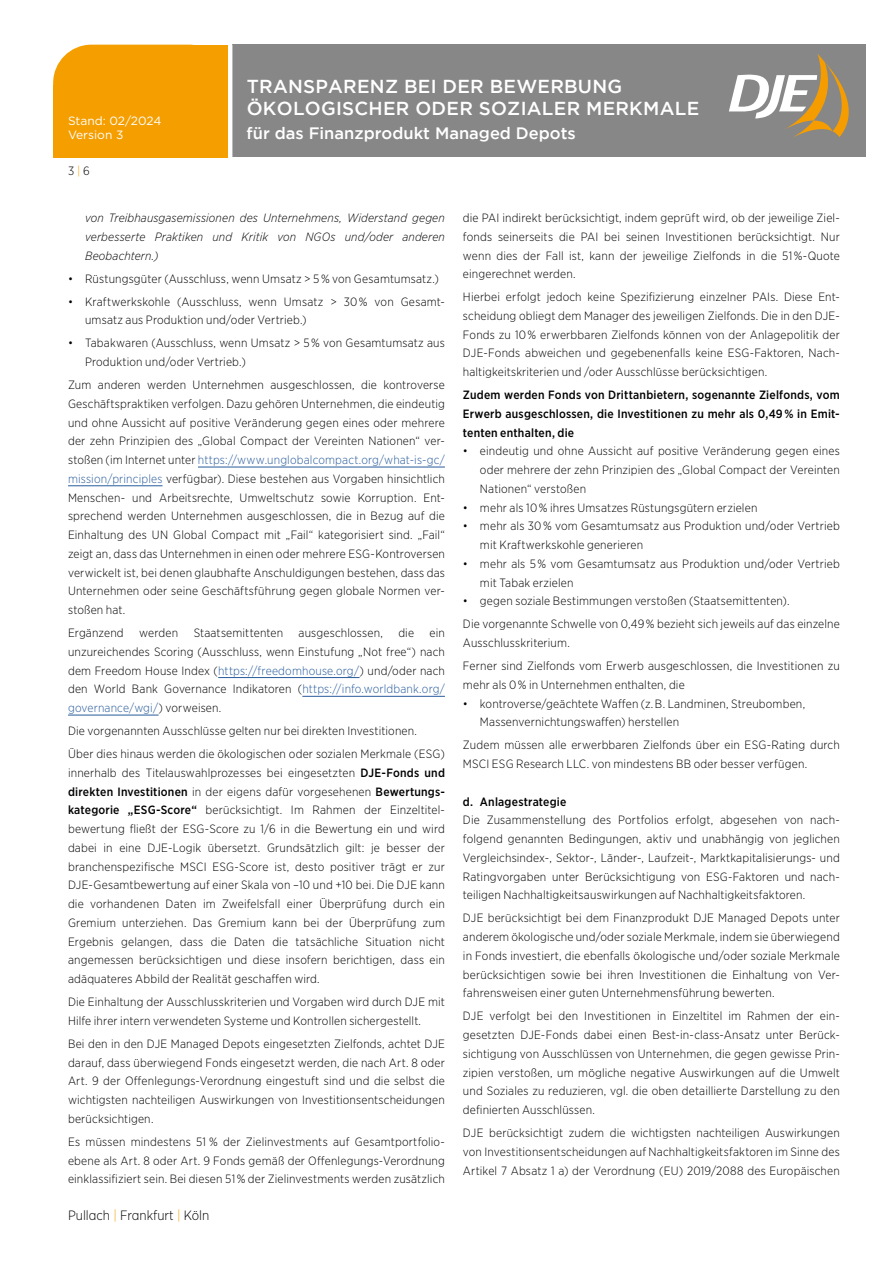
<style>
.page{position:relative;width:893px;height:1263px;background:#fff}
.page>*{position:absolute;margin:0;border:0;box-sizing:border-box;transform-origin:0 0}
.t1{font:500 18.75px/22.5px "Gotham";letter-spacing:.015em;color:#fff}
.t2{font:500 16.5px "Gotham";color:#fff}
.t3{font:300 13.5px "Gotham Narrow";color:#000}
.t4{font:300 12px/18.8px "Gotham Narrow";letter-spacing:.015em;color:#000;text-align:justify}
.t5{font:500 12px/18.8px "Gotham Narrow";letter-spacing:.015em;color:#000;text-align:justify}
.t6{font:italic 300 12px/18.8px "Gotham Narrow";letter-spacing:.01em;color:#000;text-align:justify}
.t7{font:12px/14.4px "Gotham";color:#fff}
.s1{color:#f59e00}
.s2{color:#275b9b}
.s3{font-weight:500}
</style>
<div class="page">
<div style="left:232px;top:45px;width:633px;height:112px;background:#878787"></div>
<div style="left:53px;top:45px;width:174px;height:110px;background:#f59e00;border-radius:38px"></div>
<div style="left:149px;top:45px;width:79px;height:111px;background:#f59e00"></div>
<div style="left:54px;top:85px;width:174px;height:71px;background:#f59e00"></div>
<svg style="left:729px;top:54px;width:120px;height:84px"></svg>
<hr style="left:198px;top:467px;width:247px;height:1px;background:#275b9b">
<hr style="left:68px;top:485px;width:95px;height:1px;background:#275b9b">
<hr style="left:218px;top:677px;width:142px;height:1px;background:#275b9b">
<hr style="left:302px;top:696px;width:143px;height:1px;background:#275b9b">
<hr style="left:68px;top:715px;width:91px;height:1px;background:#275b9b">
<p class="t7" style="left:68px;top:113px;width:95px">Stand: 02/2024<br>Version 3</p>
<p class="t4" style="left:68px;top:162px;width:23px">3 <span class="s1">|</span> 6</p>
<h1 class="t1" style="left:247px;top:74px;width:454px">TRANSPARENZ BEI DER BEWERBUNG<br>ÖKOLOGISCHER ODER SOZIALER MERKMALE</h1>
<h2 class="t2" style="left:247px;top:124px;width:331px">für das Finanzprodukt Managed Depots</h2>
<p class="t6" style="left:85px;top:208px;width:361px">von Treibhausgasemissionen des Unternehmens, Widerstand gegen verbesserte Praktiken und Kritik von NGOs und/oder anderen Beobachtern.)</p>
<p class="t4" style="left:68px;top:269px;width:372px">• Rüstungsgüter (Ausschluss, wenn Umsatz &gt; 5 % von Gesamtumsatz.)</p>
<p class="t4" style="left:85px;top:292px;width:361px;text-indent:-17px">• Kraftwerkskohle (Ausschluss, wenn Umsatz &gt; 30 % von Gesamt&shy;umsatz aus Produktion und/oder Vertrieb.)</p>
<p class="t4" style="left:85px;top:334px;width:361px;text-indent:-17px">• Tabakwaren (Ausschluss, wenn Umsatz &gt; 5 % von Gesamtumsatz aus<br>Produktion und/oder Vertrieb.)</p>
<p class="t4" style="left:68px;top:375px;width:378px">Zum anderen werden Unternehmen ausgeschlossen, die kontroverse Geschäftspraktiken verfolgen. Dazu gehören Unternehmen, die eindeutig und ohne Aussicht auf positive Veränderung gegen eines oder mehrere der zehn Prinzipien des „Global Compact der Vereinten Nationen“ ver&shy;stoßen (im Internet unter <span class="s2">https://www.unglobalcompact.org/what-is-gc/ mission/principles</span> verfügbar). Diese bestehen aus Vorgaben hinsichtlich Menschen- und Arbeitsrechte, Umweltschutz sowie Korruption. Ent&shy;sprechend werden Unternehmen ausgeschlossen, die in Bezug auf die Einhaltung des UN Global Compact mit „Fail“ kategorisiert sind. „Fail“ zeigt an, dass das Unternehmen in einen oder mehrere ESG-Kontroversen verwickelt ist, bei denen glaubhafte Anschuldigungen bestehen, dass das Unternehmen oder seine Geschäftsführung gegen globale Normen ver&shy;stoßen hat.</p>
<p class="t4" style="left:68px;top:623px;width:57px">Ergänzend</p>
<p class="t4" style="left:139px;top:623px;width:40px">werden</p>
<p class="t4" style="left:194px;top:623px;width:91px">Staatsemittenten</p>
<p class="t4" style="left:299px;top:623px;width:86px">ausgeschlossen,</p>
<p class="t4" style="left:398px;top:623px;width:17px">die</p>
<p class="t4" style="left:68px;top:623px;width:378px;text-indent:362px">ein unzureichendes Scoring (Ausschluss, wenn Einstufung „Not free“) nach dem Freedom House Index (<span class="s2">https://freedomhouse.org/</span>) und/oder nach den World Bank Governance Indikatoren (<span class="s2">https://info.worldbank.org/ governance/wgi/</span>) vorweisen.</p>
<p class="t4" style="left:68px;top:719px;width:378px;line-height:23px">Die vorgenannten Ausschlüsse gelten nur bei direkten Investitionen.<br>Über dies hinaus werden die ökologischen oder sozialen Merkmale (ESG)</p>
<p class="t4" style="left:68px;top:763px;width:378px">innerhalb des Titelauswahlprozesses bei eingesetzten <span class="s3">DJE-Fonds und direkten Investitionen</span> in der eigens dafür vorgesehenen <span class="s3">Bewertungs&shy;kategorie „ESG-Score“</span> berücksichtigt. Im Rahmen der Einzeltitel&shy;bewertung fließt der ESG-Score zu 1/6 in die Bewertung ein und wird dabei in eine DJE-Logik übersetzt. Grundsätzlich gilt: je besser der branchenspezifische MSCI ESG-Score ist, desto positiver trägt er zur DJE-Gesamtbewertung auf einer Skala von –10 und +10 bei. Die DJE kann die vorhandenen Daten im Zweifelsfall einer Überprüfung durch ein Gremium unterziehen. Das Gremium kann bei der Überprüfung zum Ergebnis gelangen, dass die Daten die tatsächliche Situation nicht angemessen berücksichtigen und diese insofern berichtigen, dass ein adäquateres Abbild der Realität geschaffen wird.</p>
<p class="t4" style="left:68px;top:992px;width:378px">Die Einhaltung der Ausschlusskriterien und Vorgaben wird durch DJE mit<br>Hilfe ihrer intern verwendeten Systeme und Kontrollen sichergestellt.</p>
<p class="t4" style="left:68px;top:1034px;width:378px">Bei den in den DJE Managed Depots eingesetzten Zielfonds, achtet DJE darauf, dass überwiegend Fonds eingesetzt werden, die nach Art. 8 oder Art. 9 der Offenlegungs-Verordnung eingestuft sind und die selbst die wichtigsten nachteiligen Auswirkungen von Investitionsentscheidungen berücksichtigen.</p>
<p class="t4" style="left:68px;top:1132px;width:378px">Es müssen mindestens 51 % der Zielinvestments auf Gesamtportfolio&shy;ebene als Art. 8 oder Art. 9 Fonds gemäß der Offenlegungs-Verordnung einklassifiziert sein. Bei diesen 51 % der Zielinvestments werden zusätzlich</p>
<p class="t3" style="left:68px;top:1206px;width:143px">Pullach <span class="s1">|</span> Frankfurt <span class="s1">|</span> Köln</p>
<p class="t4" style="left:463px;top:208px;width:378px">die PAI indirekt berücksichtigt, indem geprüft wird, ob der jeweilige Ziel&shy;fonds seinerseits die PAI bei seinen Investitionen berücksichtigt. Nur wenn dies der Fall ist, kann der jeweilige Zielfonds in die 51 %-Quote eingerechnet werden.</p>
<p class="t4" style="left:463px;top:287px;width:378px">Hierbei erfolgt jedoch keine Spezifizierung einzelner PAIs. Diese Ent&shy;scheidung obliegt dem Manager des jeweiligen Zielfonds. Die in den DJE-Fonds zu 10 % erwerbbaren Zielfonds können von der Anlagepolitik der DJE-Fonds abweichen und gegebenenfalls keine ESG-Faktoren, Nach&shy;haltigkeitskriterien und /oder Ausschlüsse berücksichtigen.</p>
<p class="t5" style="left:463px;top:385px;width:378px">Zudem werden Fonds von Drittanbietern, sogenannte Zielfonds, vom Erwerb ausgeschlossen, die Investitionen zu mehr als 0,49 % in Emit&shy;tenten enthalten, die</p>
<p class="t4" style="left:480px;top:442px;width:361px;text-indent:-17px">• eindeutig und ohne Aussicht auf positive Veränderung gegen eines oder mehrere der zehn Prinzipien des „Global Compact der Vereinten Nationen“ verstoßen</p>
<p class="t4" style="left:463px;top:498px;width:296px">• mehr als 10 % ihres Umsatzes Rüstungsgütern erzielen</p>
<p class="t4" style="left:480px;top:517px;width:361px;text-indent:-17px">• mehr als 30 % vom Gesamtumsatz aus Produktion und/oder Vertrieb mit Kraftwerkskohle generieren</p>
<p class="t4" style="left:480px;top:554px;width:361px;text-indent:-17px">• mehr als 5 % vom Gesamtumsatz aus Produktion und/oder Vertrieb mit Tabak erzielen</p>
<p class="t4" style="left:463px;top:589px;width:378px;line-height:23px">• gegen soziale Bestimmungen verstoßen (Staatsemittenten).<br>Die vorgenannte Schwelle von 0,49 % bezieht sich jeweils auf das einzelne</p>
<p class="t4" style="left:463px;top:631px;width:378px;line-height:23px">Ausschlusskriterium.<br>Ferner sind Zielfonds vom Erwerb ausgeschlossen, die Investitionen zu</p>
<p class="t4" style="left:463px;top:675px;width:223px">mehr als 0 % in Unternehmen enthalten, die</p>
<p class="t4" style="left:480px;top:694px;width:327px;text-indent:-17px">• kontroverse/geächtete Waffen (z. B. Landminen, Streubomben,<br>Massenvernichtungswaffen) herstellen</p>
<p class="t4" style="left:463px;top:735px;width:378px">Zudem müssen alle erwerbbaren Zielfonds über ein ESG-Rating durch<br>MSCI ESG Research LLC. von mindestens BB oder besser verfügen.</p>
<p class="t5" style="left:463px;top:792px;width:105px">d. Anlagestrategie</p>
<p class="t4" style="left:463px;top:810px;width:378px">Die Zusammenstellung des Portfolios erfolgt, abgesehen von nach&shy;folgend genannten Bedingungen, aktiv und unabhängig von jeglichen Vergleichsindex-, Sektor-, Länder-, Laufzeit-, Marktkapitalisierungs- und Ratingvorgaben unter Berücksichtigung von ESG-Faktoren und nach&shy;teiligen Nachhaltigkeitsauswirkungen auf Nachhaltigkeitsfaktoren.</p>
<p class="t4" style="left:463px;top:908px;width:378px">DJE berücksichtigt bei dem Finanzprodukt DJE Managed Depots unter anderem ökologische und/oder soziale Merkmale, indem sie überwiegend in Fonds investiert, die ebenfalls ökologische und/oder soziale Merkmale berücksichtigen sowie bei ihren Investitionen die Einhaltung von Ver&shy;fahrensweisen einer guten Unternehmensführung bewerten.</p>
<p class="t4" style="left:463px;top:1006px;width:378px">DJE verfolgt bei den Investitionen in Einzeltitel im Rahmen der ein&shy;gesetzten DJE-Fonds dabei einen Best-in-class-Ansatz unter Berück&shy;sichtigung von Ausschlüssen von Unternehmen, die gegen gewisse Prin&shy;zipien verstoßen, um mögliche negative Auswirkungen auf die Umwelt und Soziales zu reduzieren, vgl. die oben detaillierte Darstellung zu den definierten Ausschlüssen.</p>
<p class="t4" style="left:463px;top:1123px;width:378px">DJE berücksichtigt zudem die wichtigsten nachteiligen Auswirkungen von Investitionsentscheidungen auf Nachhaltigkeitsfaktoren im Sinne des Artikel 7 Absatz 1 a) der Verordnung (EU) 2019/2088 des Europäischen</p>
</div>
